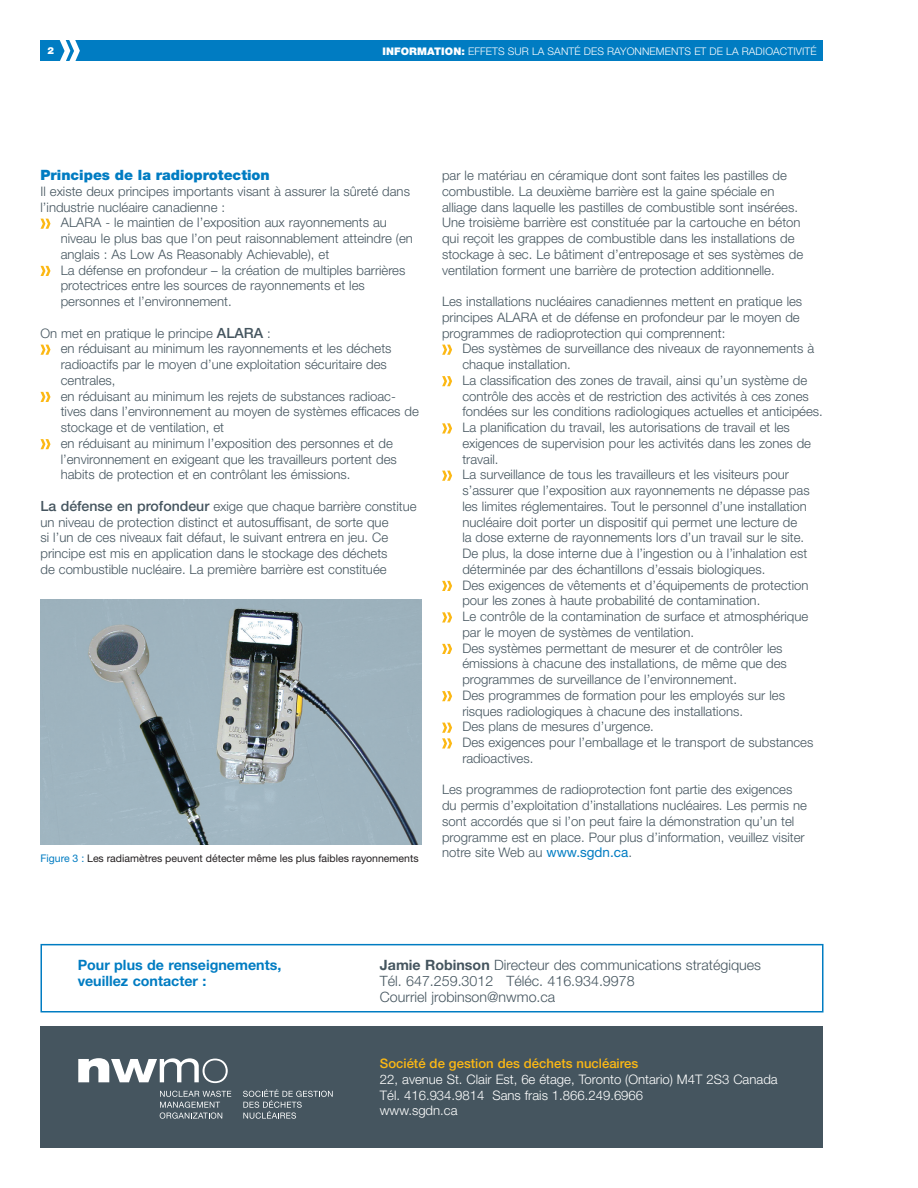
<style>
.page{position:relative;width:918px;height:1188px;background:#fff}
.page>*{position:absolute;margin:0;border:0;box-sizing:border-box;transform-origin:0 0}
._5_4_Body_First_Para{font:300 14.25px "Helvetica Neue";color:#45555f}
._5_4_Body_First_Para-2{font:700 14.25px/15.8px "Helvetica Neue";color:#007cc2}
._5_2_WP_Section_Sub{font:900 14.25px "Helvetica Neue";color:#007cc2}
._5_5_Text_Bullet{font:300 13.2px/15.8px "Helvetica Neue";color:#45555f}
._5_5_Body_1st_Para{font:300 13.2px/15.8px "Helvetica Neue";color:#45555f}
._5_5_Body_Copy_P{font:300 13.2px "Helvetica Neue";color:#fff}
._5_5_Body_Copy_P-2{font:500 13.2px "Helvetica Neue";color:#fcb814}
.t1{font:10.5px "Helvetica Neue";color:#231f20}
.t2{font:300 10.5px "Helvetica Neue";color:#fff}
.t3{font:900 10.5px "Helvetica Neue";color:#fff}
.t4{font:900 9.75px "Helvetica Neue";color:#fff}
.s1{font-weight:900}
.s2{font-weight:500;font-size:14.1px}
.s3{color:#007cc2}
.s4{font-weight:400;font-size:13.5px;color:#007cc2}
.s5{font-weight:700}
</style>
<div class="page">
<div style="left:40px;top:40px;width:784px;height:21px;background:#007cc2"></div>
<svg style="left:41px;top:219px;width:10px;height:10px"></svg>
<svg style="left:41px;top:266px;width:10px;height:10px"></svg>
<svg style="left:41px;top:345px;width:10px;height:10px"></svg>
<svg style="left:41px;top:392px;width:10px;height:10px"></svg>
<svg style="left:41px;top:439px;width:10px;height:10px"></svg>
<svg style="left:442px;top:345px;width:10px;height:10px"></svg>
<svg style="left:442px;top:376px;width:10px;height:10px"></svg>
<svg style="left:442px;top:423px;width:10px;height:10px"></svg>
<svg style="left:442px;top:471px;width:10px;height:10px"></svg>
<svg style="left:442px;top:581px;width:10px;height:10px"></svg>
<svg style="left:442px;top:612px;width:10px;height:10px"></svg>
<svg style="left:442px;top:644px;width:10px;height:10px"></svg>
<svg style="left:442px;top:691px;width:10px;height:10px"></svg>
<svg style="left:442px;top:723px;width:10px;height:25px"></svg>
<div style="left:40px;top:1026px;width:784px;height:122px;background:#45555f"></div>
<svg style="left:243px;top:1089px;width:90px;height:30px"></svg>
<svg style="left:160px;top:1091px;width:71px;height:28px"></svg>
<svg style="left:78px;top:1058px;width:150px;height:25px"></svg>
<svg style="left:60px;top:40px;width:20px;height:21px"></svg>
<div style="left:40px;top:944px;width:784px;height:68px;border:2px solid #007cc2"></div>
<img style="left:40px;top:600px;width:382px;height:244px">
<p class="t4" style="left:48px;top:45px;width:8px">2</p>
<p class="t3" style="left:382px;top:45px;width:8px">INFO</p>
<p class="t3" style="left:409px;top:45px;width:17px">RMATION</p>
<p class="t2" style="left:461px;top:45px;width:14px"><span class="s1">:</span> effets</p>
<p class="t2" style="left:508px;top:45px;width:8px">sur</p>
<p class="t2" style="left:532px;top:45px;width:24px">la sant</p>
<p class="t2" style="left:574px;top:45px;width:17px">é des</p>
<p class="t2" style="left:607px;top:45px;width:28px">rayonnements</p>
<p class="t2" style="left:694px;top:45px;width:55px">etdelaradioactivit</p>
<p class="t2" style="left:811px;top:45px;width:8px">é</p>
<p class="_5_2_WP_Section_Sub" style="left:40px;top:166px;width:231px">Principes de la radioprotection</p>
<p class="_5_5_Body_1st_Para" style="left:40px;top:183px;width:371px">Il existe deux principes importants visant à assurer la sûreté dans l’industrie nucléaire canadienne :</p>
<p class="_5_5_Text_Bullet" style="left:61px;top:214px;width:354px">ALARA - le maintien de l’exposition aux rayonnements au niveau le plus bas que l’on peut raisonnablement atteindre (en anglais : As Low As Reasonably Achievable), et</p>
<p class="_5_5_Text_Bullet" style="left:61px;top:262px;width:346px">La défense en profondeur – la création de multiples barrières protectrices entre les sources de rayonnements et les personnes et l’environnement.</p>
<p class="_5_5_Body_1st_Para" style="left:40px;top:325px;width:232px">On met en pratique le principe <span class="s2">ALARA</span> :</p>
<p class="_5_5_Text_Bullet" style="left:61px;top:340px;width:332px">en réduisant au minimum les rayonnements et les déchets radioactifs par le moyen d’une exploitation sécuritaire des centrales,</p>
<p class="_5_5_Text_Bullet" style="left:61px;top:388px;width:360px">en réduisant au minimum les rejets de substances radioac&shy;tives dans l’environnement au moyen de systèmes efficaces de stockage et de ventilation, et</p>
<p class="_5_5_Text_Bullet" style="left:61px;top:435px;width:338px">en réduisant au minimum l’exposition des personnes et de l’environnement en exigeant que les travailleurs portent des habits de protection et en contrôlant les émissions.</p>
<p class="_5_5_Body_1st_Para" style="left:40px;top:498px;width:378px"><span class="s2">La défense en profondeur</span> exige que chaque barrière constitue un niveau de protection distinct et autosuffisant, de sorte que<br>si l’un de ces niveaux fait défaut, le suivant entrera en jeu. Ce principe est mis en application dans le stockage des déchets<br>de combustible nucléaire. La première barrière est constituée</p>
<p class="t1" style="left:40px;top:852px;width:380px"><span class="s3">Figure 3 :</span> Les radiamètres peuvent détecter même les plus faibles rayonnements</p>
<p class="_5_5_Body_1st_Para" style="left:442px;top:167px;width:363px">par le matériau en céramique dont sont faites les pastilles de combustible. La deuxième barrière est la gaine spéciale en alliage dans laquelle les pastilles de combustible sont insérées.<br>Une troisième barrière est constituée par la cartouche en béton qui reçoit les grappes de combustible dans les installations de stockage à sec. Le bâtiment d’entreposage et ses systèmes de ventilation forment une barrière de protection additionnelle.</p>
<p class="_5_5_Body_1st_Para" style="left:442px;top:293px;width:362px">Les installations nucléaires canadiennes mettent en pratique les principes ALARA et de défense en profondeur par le moyen de programmes de radioprotection qui comprennent:</p>
<p class="_5_5_Text_Bullet" style="left:462px;top:340px;width:353px">Des systèmes de surveillance des niveaux de rayonnements à chaque installation.</p>
<p class="_5_5_Text_Bullet" style="left:462px;top:372px;width:362px">La classification des zones de travail, ainsi qu’un système de contrôle des accès et de restriction des activités à ces zones fondées sur les conditions radiologiques actuelles et anticipées.</p>
<p class="_5_5_Text_Bullet" style="left:462px;top:419px;width:350px">La planification du travail, les autorisations de travail et les exigences de supervision pour les activités dans les zones de travail.</p>
<p class="_5_5_Text_Bullet" style="left:462px;top:466px;width:349px">La surveillance de tous les travailleurs et les visiteurs pour s’assurer que l’exposition aux rayonnements ne dépasse pas les limites réglementaires. Tout le personnel d’une installation nucléaire doit porter un dispositif qui permet une lecture de la dose externe de rayonnements lors d’un travail sur le site.<br>De plus, la dose interne due à l’ingestion ou à l’inhalation est déterminée par des échantillons d’essais biologiques.</p>
<p class="_5_5_Text_Bullet" style="left:462px;top:577px;width:348px">Des exigences de vêtements et d’équipements de protection pour les zones à haute probabilité de contamination.</p>
<p class="_5_5_Text_Bullet" style="left:462px;top:608px;width:347px">Le contrôle de la contamination de surface et atmosphérique par le moyen de systèmes de ventilation.</p>
<p class="_5_5_Text_Bullet" style="left:462px;top:640px;width:326px">Des systèmes permettant de mesurer et de contrôler les émissions à chacune des installations, de même que des programmes de surveillance de l’environnement.</p>
<p class="_5_5_Text_Bullet" style="left:462px;top:687px;width:324px">Des programmes de formation pour les employés sur les risques radiologiques à chacune des installations.</p>
<p class="_5_5_Text_Bullet" style="left:462px;top:718px;width:193px">Des plans de mesures d’urgence.</p>
<p class="_5_5_Text_Bullet" style="left:462px;top:734px;width:353px">Des exigences pour l’emballage et le transport de substances radioactives.</p>
<p class="_5_5_Body_1st_Para" style="left:442px;top:781px;width:366px">Les programmes de radioprotection font partie des exigences du permis d’exploitation d’installations nucléaires. Les permis ne sont accordés que si l’on peut faire la démonstration qu’un tel programme est en place. Pour plus d’information, veuillez visiter notre site Web au <span class="s4">www.sgdn.ca</span>.</p>
<p class="_5_4_Body_First_Para-2" style="left:78px;top:957px;width:205px">Pour plus de renseignements, veuillez contacter :</p>
<p class="_5_4_Body_First_Para" style="left:380px;top:956px;width:383px"><span class="s5">Jamie Robinson</span> Directeur des communications stratégiques</p>
<p class="_5_4_Body_First_Para" style="left:380px;top:972px;width:256px">Tél. 647.259.3012 Téléc. 416.934.9978</p>
<p class="_5_4_Body_First_Para" style="left:380px;top:988px;width:177px">Courriel jrobinson@nwmo.ca</p>
<p class="_5_5_Body_Copy_P-2" style="left:380px;top:1056px;width:260px">Société de gestion des déchets nucléaires</p>
<p class="_5_5_Body_Copy_P" style="left:380px;top:1071px;width:399px">22, avenue St. Clair Est, 6e étage, Toronto (Ontario) M4T 2S3 Canada</p>
<p class="_5_5_Body_Copy_P" style="left:380px;top:1087px;width:265px">Tél. 416.934.9814 Sans frais 1.866.249.6966</p>
<p class="_5_5_Body_Copy_P" style="left:380px;top:1103px;width:79px">www.sgdn.ca</p>
</div>
